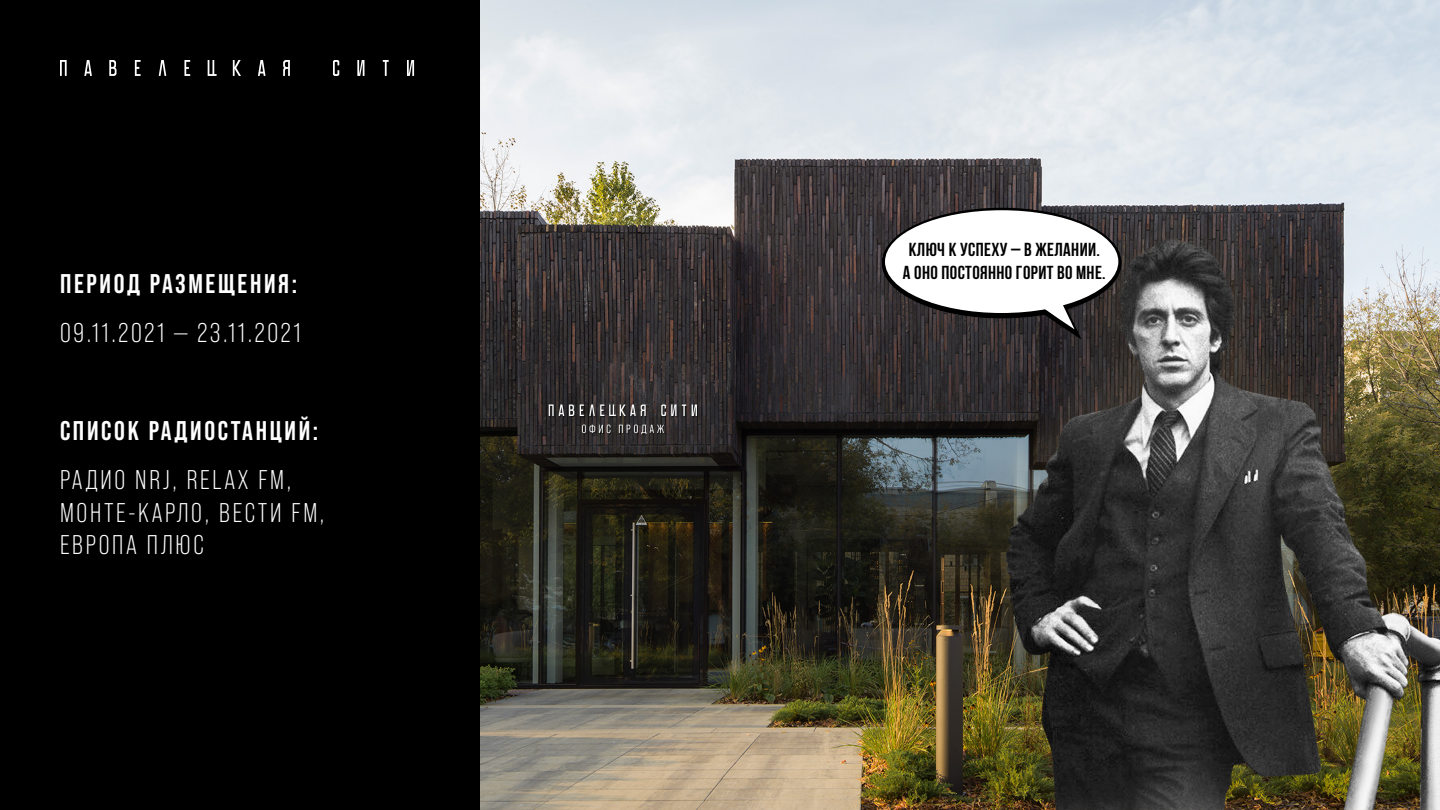
<style>
.page{position:relative;width:1440px;height:810px;background:#fff}
.page>*{position:absolute;margin:0;border:0;box-sizing:border-box;transform-origin:0 0}
.t1{font:27px/32.4px "Bebas Neue Pro";letter-spacing:.1em;color:#fff}
.t2{font:700 27px "Bebas Neue Pro";letter-spacing:.1em;color:#fff}
.t3{font:700 18.75px/22.5px "Bebas Neue";letter-spacing:.02em;color:#000;text-align:center}
</style>
<div class="page">
<img style="left:480px;top:0;width:960px;height:810px">
<div style="left:0;top:0;width:480px;height:810px;background:#000"></div>
<svg style="left:333px;top:60px;width:6px;height:16px"></svg>
<svg style="left:383px;top:60px;width:6px;height:16px"></svg>
<svg style="left:60px;top:60px;width:7px;height:16px"></svg>
<svg style="left:109px;top:60px;width:8px;height:16px"></svg>
<svg style="left:184px;top:60px;width:6px;height:16px"></svg>
<svg style="left:135px;top:60px;width:6px;height:16px"></svg>
<svg style="left:233px;top:60px;width:8px;height:16px"></svg>
<svg style="left:283px;top:60px;width:7px;height:16px"></svg>
<svg style="left:208px;top:60px;width:9px;height:16px"></svg>
<svg style="left:159px;top:60px;width:7px;height:16px"></svg>
<svg style="left:258px;top:60px;width:8px;height:16px"></svg>
<svg style="left:84px;top:60px;width:8px;height:16px"></svg>
<svg style="left:407px;top:60px;width:7px;height:16px"></svg>
<svg style="left:357px;top:60px;width:7px;height:16px"></svg>
<div style="left:882px;top:208px;width:239px;height:110px;background:#000;border-radius:50%"></div>
<div style="left:885px;top:210px;width:233px;height:103px;background:#fff;border-radius:50%"></div>
<svg style="left:1041px;top:302px;width:41px;height:38px"></svg>
<p class="t2" style="left:60px;top:268px;width:239px">ПЕРИОД РАЗМЕЩЕНИЯ:</p>
<p class="t1" style="left:60px;top:317px;width:242px">09.11.2021 — 23.11.2021</p>
<p class="t2" style="left:60px;top:415px;width:260px">СПИСОК РАДИОСТАНЦИЙ:</p>
<p class="t1" style="left:60px;top:464px;width:266px">РАДИО NRJ, RELAX FM,<br>МОНТЕ-КАРЛО, ВЕСТИ FM,<br>ЕВРОПА ПЛЮС</p>
<p class="t3" style="left:903px;top:238px;width:204px">КЛЮЧ К УСПЕХУ – В ЖЕЛАНИИ.<br>А ОНО ПОСТОЯННО ГОРИТ ВО МНЕ.</p>
</div>
